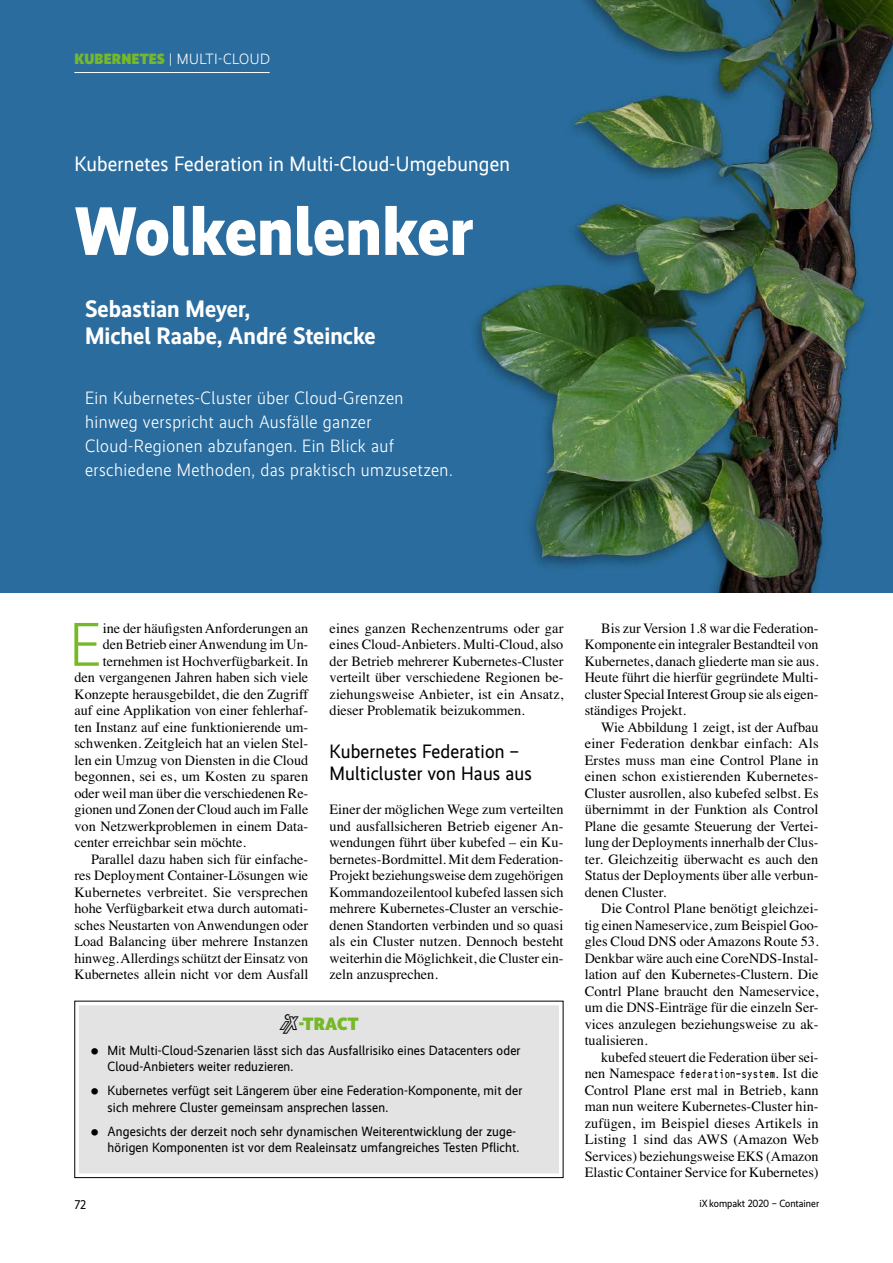
<style>
.page{position:relative;width:893px;height:1263px;background:#fff}
.page>*{position:absolute;margin:0;border:0;box-sizing:border-box;transform-origin:0 0}
.Ueberschrift-1{font:800 69px "Realisti X";color:#fff}
.Grundtext-Initial{font:300 62.1px "Realisti X";color:#76b828}
.Autor{font:700 24px/27px "Realisti X";color:#fff}
.Dachzeile{font:21px "Realisti X";letter-spacing:.01em;color:#fff}
.Zwischenueberschrift{font:19.5px/21.8px "Realisti X";letter-spacing:.01em;color:#000}
.Abstract{font:300 18px/24px "Realisti X";letter-spacing:.025em;color:#fff}
.t1{font:900 18px "Realisti X";letter-spacing:.01em;color:#76b828}
.Kolumnentitel{font:300 15px "Realisti X";letter-spacing:.035em;color:#fff}
.Grundtext-Einzug{font:14.25px/16.5px "Times";color:#000;text-align:justify}
.Grundtext-Initial-2{font:14.25px "Times";color:#000}
.Grundtext-stumpf{font:14.25px/16.5px "Times";color:#000;text-align:justify}
.t2{font:13.5px/16.5px "Realisti X";letter-spacing:.01em;color:#000}
.t3{font:12.75px "Realisti X";color:#000}
.t4{font:10.5px "Realisti X";color:#000}
.s1{font-weight:900;color:#76b828}
.s2{font-family:"Heise Special";font-weight:400;font-size:25.5px;color:#000}
.s3{font-family:"Listing";font-size:12px}
</style>
<div class="page">
<img style="left:0;top:0;width:893px;height:593px">
<div style="left:74px;top:1000px;width:490px;height:178px;background:#e3e3e3"></div>
<hr style="left:74px;top:72px;width:196px;height:1px;background:#fff">
<p class="Kolumnentitel" style="left:74px;top:48px;width:197px"><span class="s1">KUBERNETES</span> | Multi-Cloud</p>
<p class="Dachzeile" style="left:74px;top:149px;width:437px">Kubernetes Federation in Multi-Cloud-Umgebungen</p>
<p class="Ueberschrift-1" style="left:74px;top:181px;width:400px">Wolkenlenker</p>
<p class="Autor" style="left:85px;top:294px;width:292px">Sebastian Meyer,<br>Michel Raabe, André Steincke</p>
<p class="Abstract" style="left:85px;top:385px;width:369px">Ein Kubernetes-Cluster über Cloud-Grenzen hinweg verspricht auch Ausfälle ganzer Cloud-Regionen abzufangen. Ein Blick auf erschiedene Methoden, das praktisch umzusetzen.</p>
<p class="Grundtext-Initial" style="left:69px;top:599px;width:33px">E</p>
<p class="Grundtext-Initial-2" style="left:103px;top:615px;width:207px">ine der häufigsten Anforderungen an</p>
<p class="Grundtext-Initial-2" style="left:103px;top:631px;width:207px">den Betrieb einer Anwendung im Un-</p>
<p class="Grundtext-Initial-2" style="left:103px;top:648px;width:207px">ternehmen ist Hochverfügbarkeit. In</p>
<p class="Grundtext-Initial-2" style="left:74px;top:664px;width:235px">den vergangenen Jahren haben sich viele</p>
<p class="Grundtext-Initial-2" style="left:74px;top:681px;width:235px">Konzepte herausgebildet, die den Zugriff</p>
<p class="Grundtext-Initial-2" style="left:74px;top:697px;width:235px">auf eine Applikation von einer fehlerhaf-</p>
<p class="Grundtext-Initial-2" style="left:74px;top:714px;width:235px">ten Instanz auf eine funktionierende um-</p>
<p class="Grundtext-Initial-2" style="left:74px;top:730px;width:235px">schwenken. Zeitgleich hat an vielen Stel-</p>
<p class="Grundtext-Initial-2" style="left:74px;top:747px;width:235px">len ein Umzug von Diensten in die Cloud</p>
<p class="Grundtext-Initial-2" style="left:74px;top:763px;width:235px">begonnen, sei es, um Kosten zu sparen</p>
<p class="Grundtext-Initial-2" style="left:74px;top:780px;width:235px">oder weil man über die verschiedenen Re-</p>
<p class="Grundtext-Initial-2" style="left:74px;top:796px;width:235px">gionen und Zonen der Cloud auch im Falle</p>
<p class="Grundtext-Initial-2" style="left:74px;top:813px;width:235px">von Netzwerkproblemen in einem Data-</p>
<p class="Grundtext-Initial-2" style="left:74px;top:829px;width:173px">center erreichbar sein möchte.</p>
<p class="Grundtext-Einzug" style="left:74px;top:849px;width:235px;text-indent:17px">Parallel dazu haben sich für einfache&shy;res Deployment Container-Lösungen wie Kubernetes verbreitet. Sie versprechen hohe Verfügbarkeit etwa durch automati&shy;sches Neustarten von Anwendungen oder Load Balancing über mehrere Instanzen hinweg. Allerdings schützt der Einsatz von Kubernetes allein nicht vor dem Ausfall</p>
<p class="Grundtext-Einzug" style="left:330px;top:618px;width:235px">eines ganzen Rechenzentrums oder gar eines Cloud-Anbieters. Multi-Cloud, also der Betrieb mehrerer Kubernetes-Cluster verteilt über verschiedene Regionen be&shy;ziehungsweise Anbieter, ist ein Ansatz, dieser Problematik beizukommen.</p>
<p class="Zwischenueberschrift" style="left:330px;top:739px;width:204px">Kubernetes Federation –<br>Multicluster von Haus aus</p>
<p class="Grundtext-stumpf" style="left:330px;top:800px;width:235px">Einer der möglichen Wege zum verteilten und ausfallsicheren Betrieb eigener An&shy;wendungen führt über kubefed – ein Ku&shy;bernetes-Bordmittel. Mit dem Federation-Projekt beziehungsweise dem zugehörigen Kommandozeilentool kubefed lassen sich mehrere Kubernetes-Cluster an verschie&shy;denen Standorten verbinden und so quasi als ein Cluster nutzen. Dennoch besteht weiterhin die Möglichkeit, die Cluster ein&shy;zeln anzusprechen.</p>
<p class="t1" style="left:279px;top:1010px;width:81px"><span class="s2">1</span>-TRACT</p>
<p class="t2" style="left:108px;top:1041px;width:414px;text-indent:-17px">⚫ Mit Multi-Cloud-Szenarien lässt sich das Ausfallrisiko eines Datacenters oder<br>Cloud-Anbieters weiter reduzieren.</p>
<p class="t2" style="left:108px;top:1081px;width:416px;text-indent:-17px">⚫ Kubernetes verfügt seit Längerem über eine Federation-Komponente, mit der sich mehrere Cluster gemeinsam ansprechen lassen.</p>
<p class="t2" style="left:108px;top:1122px;width:413px;text-indent:-17px">⚫ Angesichts der derzeit noch sehr dynamischen Weiterentwicklung der zuge&shy;hörigen Komponenten ist vor dem Realeinsatz umfangreiches Testen Pflicht.</p>
<p class="Grundtext-Einzug" style="left:585px;top:618px;width:235px;text-indent:17px">Bis zur Version 1.8 war die Federation-Komponente ein integraler Bestandteil von Kubernetes, danach gliederte man sie aus.<br>Heute führt die hierfür gegründete Multi&shy;cluster Special Interest Group sie als eigen&shy;ständiges Projekt.</p>
<p class="Grundtext-Einzug" style="left:585px;top:717px;width:235px;text-indent:17px">Wie Abbildung 1 zeigt, ist der Aufbau einer Federation denkbar einfach: Als Erstes muss man eine Control Plane in einen schon existierenden Kubernetes-Cluster ausrollen, also kubefed selbst. Es übernimmt in der Funktion als Control Plane die gesamte Steuerung der Vertei&shy;lung der Deployments innerhalb der Clus&shy;ter. Gleichzeitig überwacht es auch den Status der Deployments über alle verbun&shy;denen Cluster.</p>
<p class="Grundtext-Einzug" style="left:585px;top:899px;width:235px;text-indent:17px">Die Control Plane benötigt gleichzei&shy;tig einen Nameservice, zum Beispiel Goo&shy;gles Cloud DNS oder Amazons Route 53.<br>Denkbar wäre auch eine CoreNDS-Instal&shy;lation auf den Kubernetes-Clustern. Die Contrl Plane braucht den Nameservice, um die DNS-Einträge für die einzeln Ser&shy;vices anzulegen beziehungsweise zu ak&shy;tualisieren.</p>
<p class="Grundtext-Einzug" style="left:585px;top:1047px;width:235px;text-indent:17px">kubefed steuert die Federation über sei&shy;nen Namespace <span class="s3">federation-system</span>. Ist die Control Plane erst mal in Betrieb, kann man nun weitere Kubernetes-Cluster hin&shy;zufügen, im Beispiel dieses Artikels in Listing 1 sind das AWS (Amazon Web Services) beziehungsweise EKS (Amazon Elastic Container Service for Kubernetes)</p>
<p class="t3" style="left:74px;top:1195px;width:13px">72</p>
<p class="t4" style="left:700px;top:1196px;width:121px">iXkompakt 2020 – Container</p>
</div>
